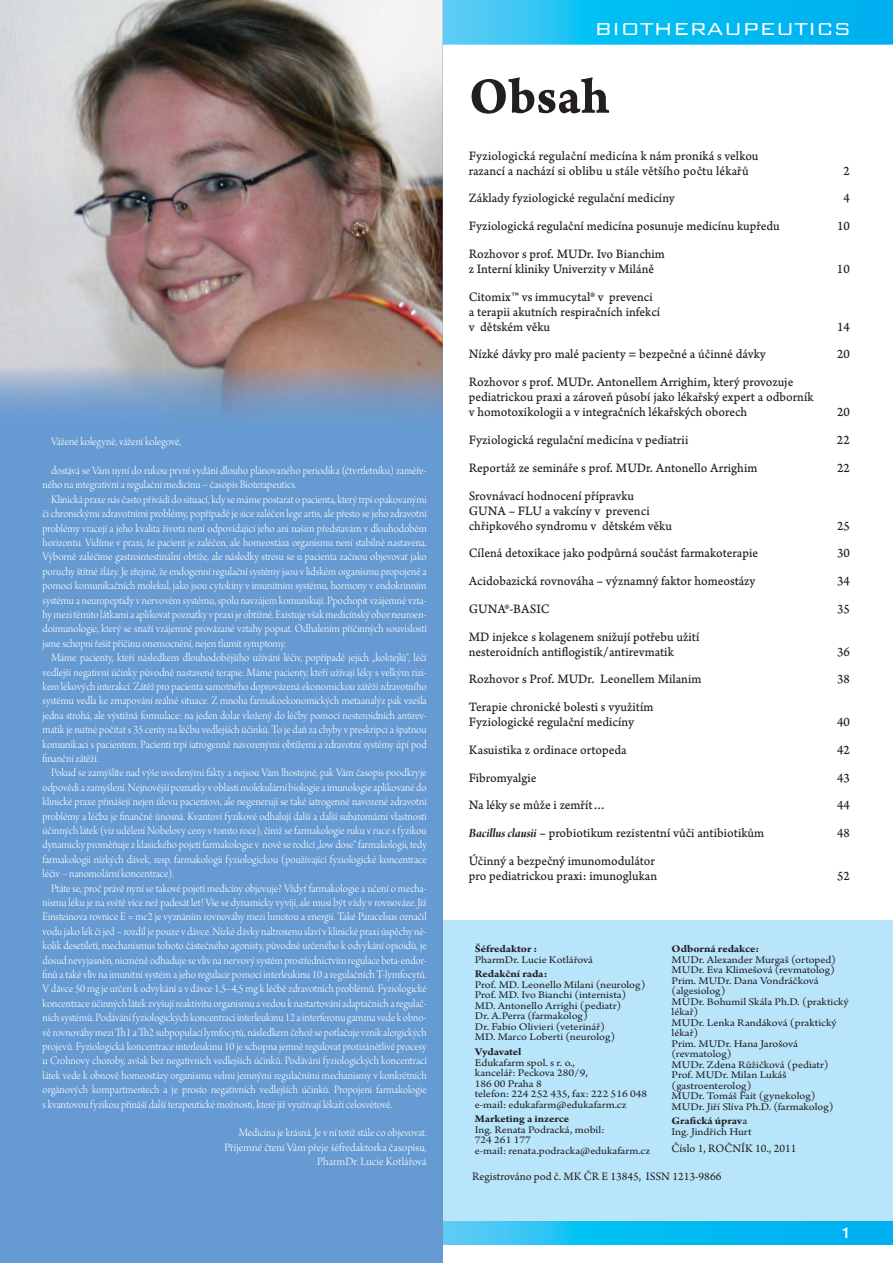
<style>
.page{position:relative;width:893px;height:1263px;background:#fff}
.page>*{position:absolute;margin:0;border:0;box-sizing:border-box;transform-origin:0 0}
.t1{font:54px "Arno Pro Bold Caption";color:#231f20;scale:.95 1}
.t2{font:300 23.1px "Bank Gothic";color:#fff}
.t3{font:500 15px "Helvetica Neue LT Pro";color:#fff}
.t4{font:13.5px/15px "Arno Pro Caption";color:#231f20;scale:.95 1}
.t5{font:12px/14.4px "Arno Pro Light Display";color:#fff;text-align:justify;scale:.95 1}
.t6{font:12px "Arno Pro";color:#231f20}
.t7{font:10.8px/10.5px "Arno Pro";color:#231f20;scale:1.11 1}
.t8{font:700 10.8px "Arno Pro";letter-spacing:-.005em;color:#231f20;scale:1.11 1}
.s1{font-family:"Arno Pro Bold Italic Display"}
.s2{font-weight:700}
</style>
<div class="page">
<svg style="left:442px;top:1220px;width:451px;height:24px;background:#19bef2"></svg>
<svg style="left:442px;top:0;width:451px;height:45px;background:#15bdf2"></svg>
<div style="left:422px;top:920px;width:471px;height:300px;background:#b9e5fb"></div>
<div style="left:0;top:0;width:442px;height:1263px;background:#669ad2"></div>
<img style="left:0;top:0;width:442px;height:415px">
<p class="t5" style="left:51px;top:435px;width:138px">Vážené kolegyně, vážení kolegové,</p>
<p class="t5" style="left:43px;top:464px;width:406px;text-indent:9px">dostává se Vám nyní do rukou první vydání dlouho plánovaného periodika (čtvrtletníku) zaměře&shy;ného na integrativní a regulační medicínu – časopis Bioterapeutics.</p>
<p class="t5" style="left:43px;top:493px;width:406px;text-indent:9px">Klinická praxe nás často přivádí do situací, kdy se máme postarat o pacienta, který trpí opakovanými či chronickými zdravotními problémy, popřípadě je sice zaléčen lege artis, ale přesto se jeho zdravotní problémy vracejí a jeho kvalita života není odpovídající jeho ani našim představám v dlouhodobém horizontu. Vidíme v praxi, že pacient je zaléčen, ale homeostáza organismu není stabilně nastavena.<br>Výborně zaléčíme gastrointestinální obtíže, ale následky stresu se u pacienta začnou objevovat jako poruchy štítné žlázy. Je zřejmé, že endogenní regulační systémy jsou v lidském organismu propojené a pomocí komunikačních molekul, jako jsou cytokiny v imunitním systému, hormony v endokrinním systému a neuropeptidy v nervovém systému, spolu navzájem komunikují. Ppochopit vzájemné vzta&shy;hy mezi těmito látkami a aplikovat poznatky v praxi je obtížné. Existuje však medicínský obor neuroen&shy;doimunologie, který se snaží vzájemně provázané vztahy popsat. Odhalením příčinných souvislostí jsme schopni řešit příčinu onemocnění, nejen tlumit symptomy.</p>
<p class="t5" style="left:43px;top:651px;width:406px;text-indent:9px">Máme pacienty, kteří následkem dlouhodobějšího užívání léčiv, popřípadě jejich „koktejlů“, léčí vedlejší negativní účinky původně nastavené terapie. Máme pacienty, kteří užívají léky s velkým rizi&shy;kem lékových interakcí. Zátěž pro pacienta samotného doprovázená ekonomickou zátěží zdravotního systému vedla ke zmapování reálné situace. Z mnoha farmakoekonomických metaanalýz pak vzešla jedna strohá, ale výstižná formulace: na jeden dolar vložený do léčby pomocí nesteroidních antirev&shy;matik je nutné počítat s 35 centy na léčbu vedlejších účinků. To je daň za chyby v preskripci a špatnou komunikaci s pacientem. Pacienti trpí iatrogenně navozenými obtížemi a zdravotní systémy úpí pod finanční zátěží.</p>
<p class="t5" style="left:43px;top:766px;width:406px;text-indent:9px">Pokud se zamýšlíte nad výše uvedenými fakty a nejsou Vám lhostejné, pak Vám časopis poodkryje odpovědi a zamyšlení. Nejnovější poznatky v oblasti molekulární biologie a imunologie aplikované do klinické praxe přinášejí nejen úlevu pacientovi, ale negenerují se také iatrogenně navozené zdravotní problémy a léčba je finančně únosná. Kvantoví fyzikové odhalují další a další subatomární vlastnosti účinných látek (viz udělení Nobelovy ceny v tomto roce), čímž se farmakologie ruku v ruce s fyzikou dynamicky proměňuje z klasického pojetí farmakologie v nově se rodící „low dose“ farmakologii, tedy farmakologii nízkých dávek, resp. farmakologii fyziologickou (používající fyziologické koncentrace léčiv – nanomolární koncentrace).</p>
<p class="t5" style="left:43px;top:881px;width:406px;text-indent:9px">Ptáte se, proč právě nyní se takové pojetí medicíny objevuje? Vždyť farmakologie a učení o mecha&shy;nismu léku je na světě více než padesát let! Vše se dynamicky vyvíjí, ale musí být vždy v rovnováze. Již Einsteinova rovnice E = mc2 je vyznáním rovnováhy mezi hmotou a energií. Také Paracelsus označil vodu jako lék či jed – rozdíl je pouze v dávce. Nízké dávky naltroxenu slaví v klinické praxi úspěchy ně&shy;kolik desetiletí, mechanismus tohoto částečného agonisty, původně určeného k odvykání opioidů, je dosud nevyjasněn, nicméně odhaduje se vliv na nervový systém prostřednictvím regulace beta-endor&shy;finů a také vliv na imunitní systém a jeho regulace pomocí interleukinu 10 a regulačních T-lymfocytů.<br>V dávce 50 mg je určen k odvykání a v dávce 1,5–4,5 mg k léčbě zdravotních problémů. Fyziologické koncentrace účinných látek zvyšují reaktivitu organismu a vedou k nastartování adaptačních a regulač&shy;ních systémů. Podávání fyziologických koncentrací interleukinu 12 a interferonu gamma vede k obno&shy;vě rovnováhy mezi Th1 a Th2 subpopulací lymfocytů, následkem čehož se potlačuje vznik alergických projevů. Fyziologická koncentrace interleukinu 10 je schopna jemně regulovat protizánětlivé procesy u Crohnovy choroby, avšak bez negativních vedlejších účinků. Podávání fyziologických koncentrací látek vede k obnově homeostázy organismu velmi jemnými regulačními mechanismy v konkrétních orgánových kompartmentech a je prosto negativních vedlejších účinků. Propojení farmakologie s kvantovou fyzikou přináší další terapeutické možnosti, které již využívají lékaři celosvětově.</p>
<p class="t5" style="left:224px;top:1126px;width:214px;text-align:right">Medicína je krásná. Je v ní totiž stále co objevovat.<br>Příjemné čtení Vám přeje šéfredaktorka časopisu,<br>PharmDr. Lucie Kotlářová</p>
<h2 class="t2" style="left:595px;top:17px;width:258px">BIOTHERAUPEUTICS</h2>
<h1 class="t1" style="left:469px;top:62px;width:150px">Obsah</h1>
<p class="t4" style="left:469px;top:149px;width:306px">Fyziologická regulační medicína k nám proniká s velkou razancí a nachází si oblibu u stále většího počtu lékařů</p>
<p class="t4" style="left:843px;top:164px;width:8px">2</p>
<p class="t4" style="left:469px;top:192px;width:218px">Základy fyziologické regulační medicíny</p>
<p class="t4" style="left:843px;top:192px;width:8px">4</p>
<p class="t4" style="left:469px;top:219px;width:329px">Fyziologická regulační medicína posunuje medicínu kupředu</p>
<p class="t4" style="left:837px;top:219px;width:15px">10</p>
<p class="t4" style="left:469px;top:247px;width:208px">Rozhovor s prof. MUDr. Ivo Bianchim z Interní kliniky Univerzity v Miláně</p>
<p class="t4" style="left:837px;top:262px;width:15px">10</p>
<p class="t4" style="left:469px;top:290px;width:203px">Citomix™ vs immucytal® v prevenci a terapii akutních respiračních infekcí v dětském věku</p>
<p class="t4" style="left:837px;top:320px;width:15px">14</p>
<p class="t4" style="left:469px;top:348px;width:314px">Nízké dávky pro malé pacienty = bezpečné a účinné dávky</p>
<p class="t4" style="left:837px;top:348px;width:15px">20</p>
<p class="t4" style="left:469px;top:375px;width:364px">Rozhovor s prof. MUDr. Antonellem Arrighim, který provozuje pediatrickou praxi a zároveň působí jako lékařský expert a odborník v homotoxikologii a v integračních lékařských oborech</p>
<p class="t4" style="left:837px;top:405px;width:15px">20</p>
<p class="t4" style="left:469px;top:433px;width:233px">Fyziologická regulační medicína v pediatrii</p>
<p class="t4" style="left:837px;top:433px;width:15px">22</p>
<p class="t4" style="left:469px;top:461px;width:305px">Reportáž ze semináře s prof. MUDr. Antonello Arrighim</p>
<p class="t4" style="left:837px;top:461px;width:15px">22</p>
<p class="t4" style="left:469px;top:489px;width:215px">Srovnávací hodnocení přípravku<br>GUNA – FLU a vakcíny v prevenci chřipkového syndromu v dětském věku</p>
<p class="t4" style="left:837px;top:519px;width:15px">25</p>
<p class="t4" style="left:469px;top:546px;width:306px">Cílená detoxikace jako podpůrná součást farmakoterapie</p>
<p class="t4" style="left:837px;top:546px;width:15px">30</p>
<p class="t4" style="left:469px;top:574px;width:303px">Acidobazická rovnováha – významný faktor homeostázy</p>
<p class="t4" style="left:837px;top:574px;width:15px">34</p>
<p class="t4" style="left:469px;top:602px;width:87px">GUNA®-BASIC</p>
<p class="t4" style="left:837px;top:602px;width:15px">35</p>
<p class="t4" style="left:469px;top:630px;width:244px">MD injekce s kolagenem snižují potřebu užití nesteroidních antiflogistik/antirevmatik</p>
<p class="t4" style="left:837px;top:645px;width:15px">36</p>
<p class="t4" style="left:469px;top:672px;width:246px">Rozhovor s Prof. MUDr. Leonellem Milanim</p>
<p class="t4" style="left:837px;top:672px;width:15px">38</p>
<p class="t4" style="left:469px;top:700px;width:196px">Terapie chronické bolesti s využitím<br>Fyziologické regulační medicíny</p>
<p class="t4" style="left:837px;top:715px;width:15px">40</p>
<p class="t4" style="left:469px;top:743px;width:168px">Kasuistika z ordinace ortopeda</p>
<p class="t4" style="left:837px;top:743px;width:15px">42</p>
<p class="t4" style="left:469px;top:771px;width:73px">Fibromyalgie</p>
<p class="t4" style="left:837px;top:771px;width:15px">43</p>
<p class="t4" style="left:469px;top:798px;width:145px">Na léky se může i zemřít…</p>
<p class="t4" style="left:837px;top:798px;width:15px">44</p>
<p class="t4" style="left:469px;top:826px;width:313px"><span class="s1">Bacillus clausii</span> – probiotikum rezistentní vůči antibiotikům</p>
<p class="t4" style="left:837px;top:826px;width:15px">48</p>
<p class="t4" style="left:469px;top:854px;width:200px">Účinný a bezpečný imunomodulátor pro pediatrickou praxi: imunoglukan</p>
<p class="t4" style="left:837px;top:869px;width:15px">52</p>
<p class="t8" style="left:475px;top:944px;width:58px">Šéfredaktor :</p>
<p class="t7" style="left:475px;top:955px;width:108px">PharmDr. Lucie Kotlářová</p>
<p class="t8" style="left:475px;top:969px;width:67px">Redakční rada:</p>
<p class="t7" style="left:475px;top:980px;width:155px">Prof. MD. Leonello Milani (neurolog)<br>Prof. MD. Ivo Bianchi (internista)<br>MD. Antonello Arrighi (pediatr)<br>Dr. A.Perra (farmakolog)<br>Dr. Fabio Olivieri (veterinář)<br>MD. Marco Loberti (neurolog)</p>
<p class="t8" style="left:475px;top:1047px;width:44px">Vydavatel</p>
<p class="t7" style="left:475px;top:1058px;width:157px">Edukafarm spol. s r. o.,<br>kancelář: Peckova 280/9,<br>186 00 Praha 8<br>telefon: 224 252 435, fax: 222 516 048 e-mail: edukafarm@edukafarm.cz</p>
<p class="t8" style="left:475px;top:1114px;width:87px">Marketing a inzerce</p>
<p class="t7" style="left:475px;top:1125px;width:159px">Ing. Renata Podracká, mobil:<br>724 261 177<br>e-mail: renata.podracka@edukafarm.cz</p>
<p class="t8" style="left:672px;top:944px;width:80px">Odborná redakce:</p>
<p class="t7" style="left:672px;top:955px;width:161px">MUDr. Alexander Murgaš (ortoped)<br>MUDr. Eva Klimešová (revmatolog)<br>Prim. MUDr. Dana Vondráčková (algesiolog)<br>MUDr. Bohumil Skála Ph.D. (praktický lékař)<br>MUDr. Lenka Randáková (praktický lékař)<br>Prim. MUDr. Hana Jarošová (revmatolog)<br>MUDr. Zdena Růžičková (pediatr)<br>Prof. MUDr. Milan Lukáš (gastroenterolog)<br>MUDr. Tomáš Fait (gynekolog)<br>MUDr. Jiří Slíva Ph.D. (farmakolog)</p>
<p class="t7" style="left:672px;top:1116px;width:74px"><span class="s2">Grafická úprav</span>a<br>Ing. Jindřich Hurt</p>
<p class="t6" style="left:672px;top:1143px;width:126px">Číslo 1, ROČNÍK 10., 2011</p>
<p class="t6" style="left:472px;top:1171px;width:251px">Registrováno pod č. MK ČR E 13845, ISSN 1213-9866</p>
<p class="t3" style="left:842px;top:1227px;width:10px">1</p>
</div>
